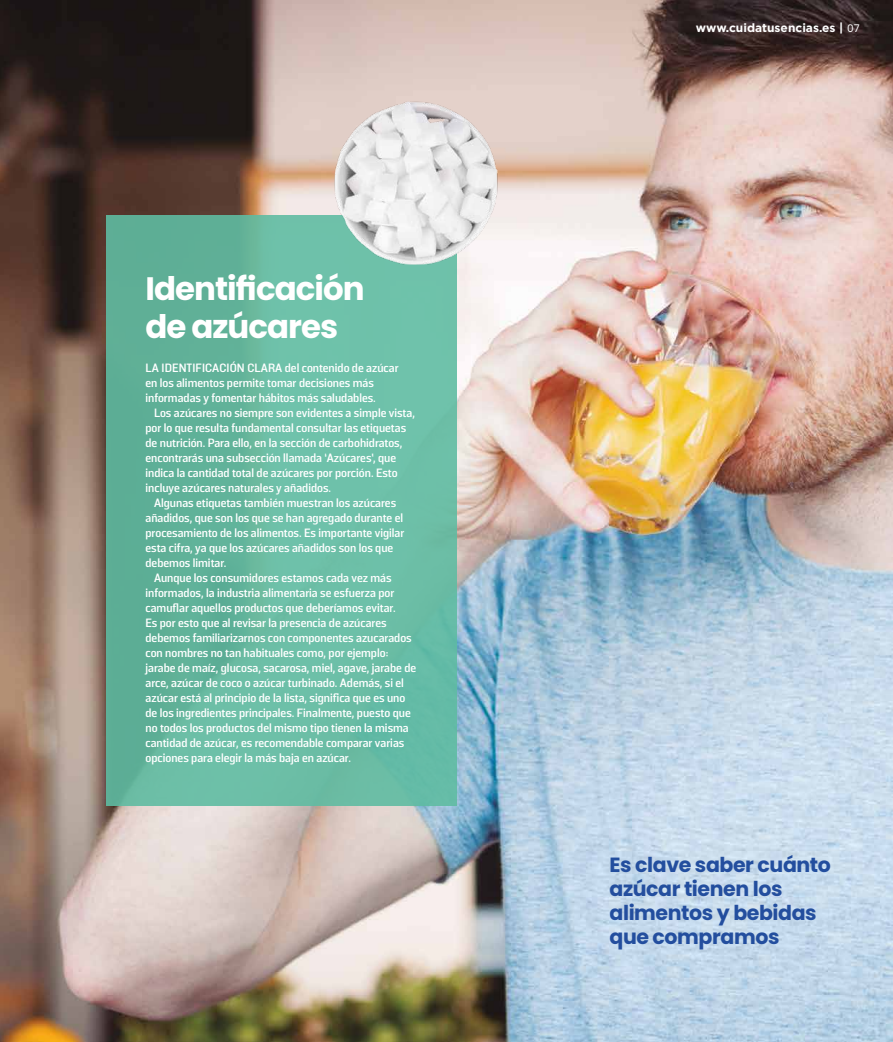
<style>
.page{position:relative;width:893px;height:1042px;background:#fff}
.page>*{position:absolute;margin:0;border:0;box-sizing:border-box;transform-origin:0 0}
.t1{font:700 32.4px/38.8px "Poppins";letter-spacing:-.03em;color:#fff}
.t2{font:700 20.55px/24px "Poppins";letter-spacing:-.02em;color:#234e9e}
.t3{font:700 12px/15px "Solido";color:#fff}
.t4{font:700 12px "Gotham HTF";color:#fff}
.s1{font-family:"Poppins";font-weight:400;font-size:10.5px}
</style>
<div class="page">
<img style="left:0;top:0;width:893px;height:1042px">
<div style="left:106px;top:215px;width:350px;height:590px;background:linear-gradient(to right,#5faf96,#6fc4ad)"></div>
<img style="left:303px;top:67px;width:204px;height:215px">
<h1 class="t1" style="left:146px;top:269px;width:221px">Identificación de azúcares</h1>
<p class="t3" style="left:146px;top:361px;width:255px">LA IDENTIFICACIÓN CLARA del contenido de azúcar en los alimentos permite tomar decisiones más informadas y fomentar hábitos más saludables.</p>
<p class="t3" style="left:154px;top:406px;width:262px">Los azúcares no siempre son evidentes a simple vista,</p>
<p class="t3" style="left:146px;top:421px;width:262px">por lo que resulta fundamental consultar las etiquetas</p>
<p class="t3" style="left:146px;top:436px;width:258px">de nutrición. Para ello, en la sección de carbohidratos,</p>
<p class="t3" style="left:146px;top:451px;width:252px">encontrarás una subsección llamada ‘Azúcares’, que</p>
<p class="t3" style="left:146px;top:466px;width:254px">indica la cantidad total de azúcares por porción. Esto</p>
<p class="t3" style="left:146px;top:481px;width:187px">incluye azúcares naturales y añadidos.</p>
<p class="t3" style="left:154px;top:496px;width:244px">Algunas etiquetas también muestran los azúcares</p>
<p class="t3" style="left:146px;top:511px;width:259px">añadidos, que son los que se han agregado durante el</p>
<p class="t3" style="left:146px;top:526px;width:260px">procesamiento de los alimentos. Es importante vigilar</p>
<p class="t3" style="left:146px;top:541px;width:249px">esta cifra, ya que los azúcares añadidos son los que</p>
<p class="t3" style="left:146px;top:556px;width:83px">debemos limitar.</p>
<p class="t3" style="left:154px;top:571px;width:239px">Aunque los consumidores estamos cada vez más</p>
<p class="t3" style="left:146px;top:586px;width:250px">informados, la industria alimentaria se esfuerza por</p>
<p class="t3" style="left:146px;top:601px;width:252px">camuflar aquellos productos que deberíamos evitar.</p>
<p class="t3" style="left:146px;top:616px;width:243px">Es por esto que al revisar la presencia de azúcares</p>
<p class="t3" style="left:146px;top:631px;width:268px">debemos familiarizarnos con componentes azucarados</p>
<p class="t3" style="left:146px;top:646px;width:244px">con nombres no tan habituales como, por ejemplo:</p>
<p class="t3" style="left:146px;top:661px;width:272px">jarabe de maíz, glucosa, sacarosa, miel, agave, jarabe de</p>
<p class="t3" style="left:146px;top:676px;width:260px">arce, azúcar de coco o azúcar turbinado. Además, si el</p>
<p class="t3" style="left:146px;top:691px;width:261px">azúcar está al principio de la lista, significa que es uno</p>
<p class="t3" style="left:146px;top:706px;width:267px">de los ingredientes principales. Finalmente, puesto que</p>
<p class="t3" style="left:146px;top:721px;width:265px">no todos los productos del mismo tipo tienen la misma</p>
<p class="t3" style="left:146px;top:736px;width:260px">cantidad de azúcar, es recomendable comparar varias</p>
<p class="t3" style="left:146px;top:751px;width:207px">opciones para elegir la más baja en azúcar.</p>
<p class="t4" style="left:696px;top:21px;width:165px">www.cuidatusencias.es | <span class="s1">07</span></p>
<h2 class="t2" style="left:609px;top:853px;width:223px">Es clave saber cuánto azúcar tienen los alimentos y bebidas que compramos</h2>
</div>
